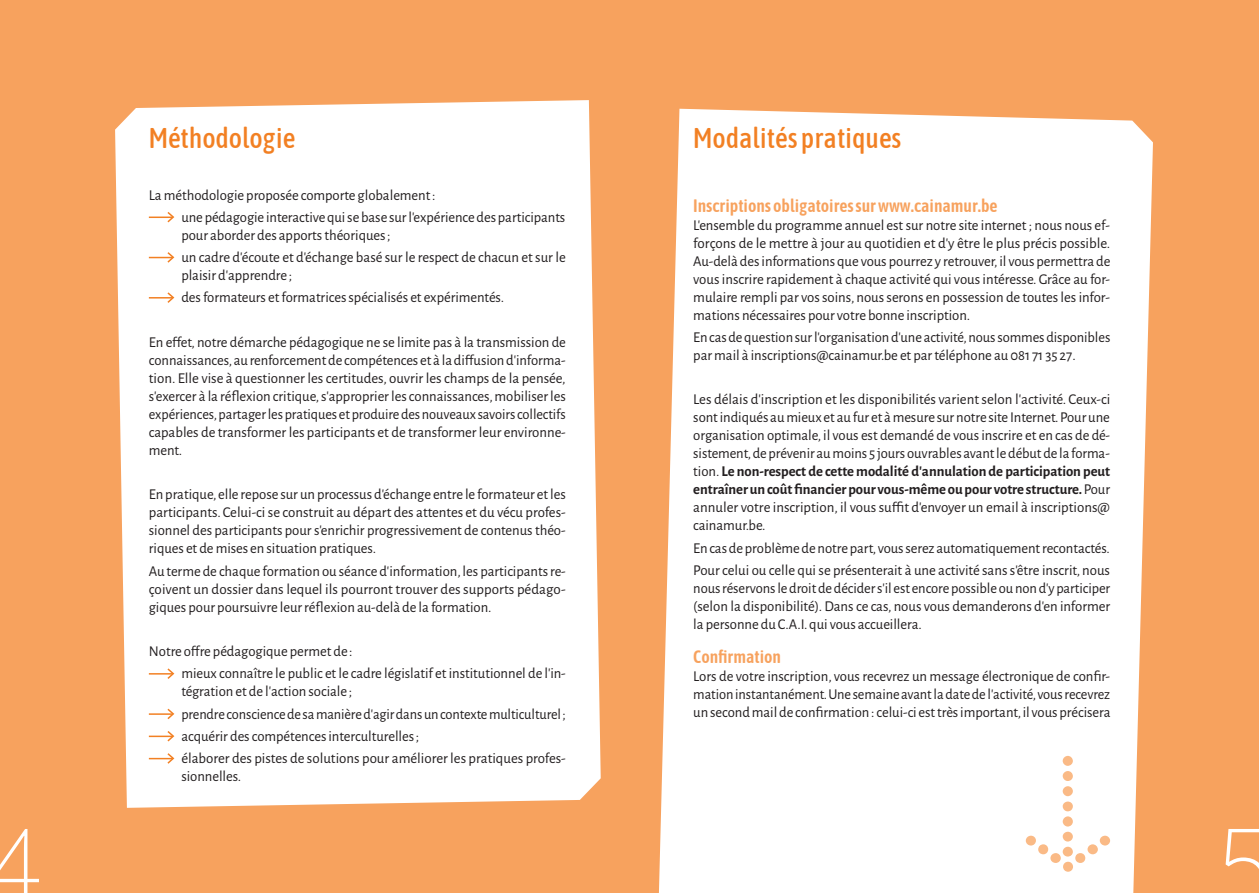
<style>
.page{position:relative;width:1259px;height:893px;background:#f7a25e}
.page>*{position:absolute;margin:0;border:0;box-sizing:border-box;transform-origin:0 0}
.t1{font:200 120px "Source Sans Pro";color:#fff}
.t2{font:500 28.5px "Asap Condensed";letter-spacing:-.005em;color:#f28023}
.t3{font:600 18px "Asap Condensed";letter-spacing:-.005em;color:#f7a25e}
.t4{font:15px/18px "Alegreya Sans";letter-spacing:-.005em;color:#231f20}
.s1{font-weight:700}
</style>
<div class="page">
<div style="left:115px;top:100px;width:486px;height:708px;background:#fff"></div>
<div style="left:659px;top:109px;width:494px;height:784px;background:#fff"></div>
<svg style="left:149px;top:210px;width:26px;height:13px"></svg>
<svg style="left:149px;top:251px;width:26px;height:13px"></svg>
<hr style="left:149px;top:297px;width:24px;height:2px;background:#f28023">
<svg style="left:166px;top:291px;width:9px;height:13px"></svg>
<hr style="left:149px;top:673px;width:24px;height:2px;background:#f28023">
<svg style="left:166px;top:667px;width:9px;height:13px"></svg>
<hr style="left:149px;top:713px;width:24px;height:2px;background:#f28023">
<svg style="left:166px;top:707px;width:9px;height:13px"></svg>
<svg style="left:149px;top:729px;width:26px;height:13px"></svg>
<svg style="left:149px;top:752px;width:26px;height:13px"></svg>
<svg style="left:1025px;top:756px;width:85px;height:116px;background:#fef7f1"></svg>
<h2 class="t2" style="left:149px;top:119px;width:148px">Méthodologie</h2>
<p class="t4" style="left:181px;top:183px;width:385px;line-height:22.2px;text-indent:-32px">La méthodologie proposée comporte globalement:<br>une pédagogie interactive qui se base sur l’expérience des participants</p>
<p class="t4" style="left:181px;top:223px;width:386px;line-height:22.2px">pour aborder des apports théoriques;<br>un cadre d’écoute et d’échange basé sur le respect de chacun et sur le</p>
<p class="t4" style="left:181px;top:263px;width:324px;line-height:22.2px">plaisir d’apprendre;<br>des formateurs et formatrices spécialisés et expérimentés.</p>
<p class="t4" style="left:149px;top:332px;width:418px;text-align:justify">En effet, notre démarche pédagogique ne se limite pas à la transmission de connaissances, au renforcement de compétences et à la diffusion d’informa&shy;tion. Elle vise à questionner les certitudes, ouvrir les champs de la pensée, s’exercer à la réflexion critique, s’approprier les connaissances, mobiliser les expériences, partager les pratiques et produire des nouveaux savoirs collectifs capables de transformer les participants et de transformer leur environne&shy;ment.</p>
<p class="t4" style="left:149px;top:485px;width:418px;text-align:justify">En pratique, elle repose sur un processus d’échange entre le formateur et les participants. Celui-ci se construit au départ des attentes et du vécu profes&shy;sionnel des participants pour s’enrichir progressivement de contenus théo&shy;riques et de mises en situation pratiques.</p>
<p class="t4" style="left:149px;top:561px;width:418px;text-align:justify">Au terme de chaque formation ou séance d'information, les participants re&shy;çoivent un dossier dans lequel ils pourront trouver des supports pédago&shy;giques pour poursuivre leur réflexion au-delà de la formation.</p>
<p class="t4" style="left:181px;top:639px;width:386px;line-height:22.2px;text-indent:-32px">Notre offre pédagogique permet de:<br>mieux connaître le public et le cadre législatif et institutionnel de l’in-</p>
<p class="t4" style="left:181px;top:680px;width:386px;line-height:22.2px">tégration et de l’action sociale;<br>prendre conscience de sa manière d’agir dans un contexte multiculturel; acquérir des compétences interculturelles;<br>élaborer des pistes de solutions pour améliorer les pratiques profes-</p>
<p class="t4" style="left:181px;top:767px;width:61px">sionnelles.</p>
<h2 class="t2" style="left:693px;top:119px;width:210px">Modalités pratiques</h2>
<p class="t3" style="left:693px;top:193px;width:306px">Inscriptions obligatoires sur www.cainamur.be</p>
<p class="t4" style="left:693px;top:215px;width:418px;text-align:justify">L’ensemble du programme annuel est sur notre site internet ; nous nous ef&shy;forçons de le mettre à jour au quotidien et d’y être le plus précis possible.<br>Au-delà des informations que vous pourrez y retrouver, il vous permettra de vous inscrire rapidement à chaque activité qui vous intéresse. Grâce au for&shy;mulaire rempli par vos soins, nous serons en possession de toutes les infor&shy;mations nécessaires pour votre bonne inscription.</p>
<p class="t4" style="left:693px;top:327px;width:418px">En cas de question sur l’organisation d’une activité, nous sommes disponibles par mail à inscriptions@cainamur.be et par téléphone au 081 71 35 27.</p>
<p class="t4" style="left:693px;top:390px;width:418px;text-align:justify">Les délais d’inscription et les disponibilités varient selon l’activité. Ceux-ci sont indiqués au mieux et au fur et à mesure sur notre site Internet. Pour une organisation optimale, il vous est demandé de vous inscrire et en cas de dé&shy;sistement, de prévenir au moins 5 jours ouvrables avant le début de la forma&shy;tion. <span class="s1">Le non-respect de cette modalité d’annulation de participation peut entraîner un coût financier pour vous-même ou pour votre structure.</span> Pour annuler votre inscription, il vous suffit d’envoyer un email à inscriptions@ cainamur.be.</p>
<p class="t4" style="left:693px;top:536px;width:418px;line-height:22.2px">En cas de problème de notre part, vous serez automatiquement recontactés.<br>Pour celui ou celle qui se présenterait à une activité sans s’être inscrit, nous</p>
<p class="t4" style="left:693px;top:578px;width:418px;text-align:justify">nous réservons le droit de décider s’il est encore possible ou non d’y participer (selon la disponibilité). Dans ce cas, nous vous demanderons d’en informer la personne du C.A.I. qui vous accueillera.</p>
<p class="t3" style="left:693px;top:645px;width:89px">Confirmation</p>
<p class="t4" style="left:693px;top:667px;width:419px;text-align:justify">Lors de votre inscription, vous recevrez un message électronique de confir&shy;mation instantanément. Une semaine avant la date de l’activité, vous recevrez un second mail de confirmation : celui-ci est très important, il vous précisera</p>
<h1 class="t1" style="left:-13px;top:794px;width:57px">4</h1>
<h1 class="t1" style="left:1216px;top:794px;width:57px">5</h1>
</div>
